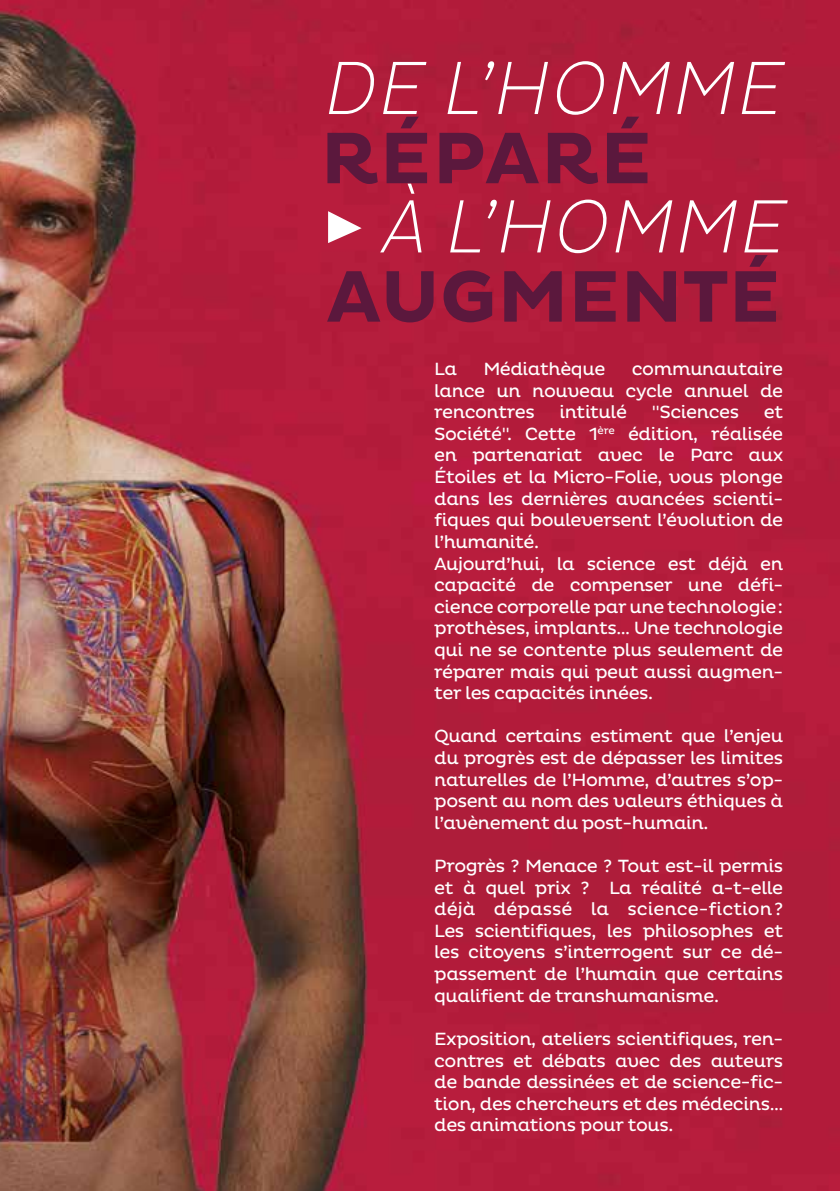
<style>
.page{position:relative;width:840px;height:1191px;background:#fff}
.page>*{position:absolute;margin:0;border:0;box-sizing:border-box;transform-origin:0 0}
.t1{font:italic 200 76.6px "Pluto Cond";color:#fff}
.t2{font:700 74.2px "Pluto";color:#5b183d}
.t3{font:18px/21.6px "Pluto";letter-spacing:-.025em;color:#fff;text-align:justify}
</style>
<div class="page">
<img style="left:0;top:0;width:839px;height:1191px">
<svg style="left:328px;top:211px;width:33px;height:32px"></svg>
<h1 class="t1" style="left:320px;top:45px;width:478px">DE L’HOMME</h1>
<h2 class="t2" style="left:320px;top:116px;width:333px">RÉPARÉ</h2>
<h1 class="t1" style="left:378px;top:183px;width:423px">À L’HOMME</h1>
<h2 class="t2" style="left:326px;top:254px;width:455px">AUGMENTÉ</h2>
<p class="t3" style="left:434px;top:358px;width:24px">La</p>
<p class="t3" style="left:483px;top:358px;width:123px">Médiathèque</p>
<p class="t3" style="left:434px;top:358px;width:350px;text-indent:197px">communautaire lance un nouveau cycle annuel de rencontres</p>
<p class="t3" style="left:559px;top:402px;width:69px">intitulé</p>
<p class="t3" style="left:651px;top:402px;width:89px">"Sciences</p>
<p class="t3" style="left:434px;top:402px;width:350px;text-align:left;text-indent:329px">et<br>Société". Cette 1<sup>ère</sup> édition, réalisée en partenariat avec le Parc aux<br>Étoiles et la Micro-Folie, vous plonge dans les dernières avancées scienti&shy;fiques qui bouleversent l’évolution de l’humanité.<br>Aujourd’hui, la science est déjà en capacité de compenser une défi&shy;cience corporelle par une technologie: prothèses, implants… Une technologie qui ne se contente plus seulement de réparer mais qui peut aussi augmen&shy;ter les capacités innées.</p>
<p class="t3" style="left:434px;top:726px;width:350px">Quand certains estiment que l’enjeu du progrès est de dépasser les limites naturelles de l’Homme, d’autres s’op&shy;posent au nom des valeurs éthiques à l’avènement du post-humain.</p>
<p class="t3" style="left:434px;top:855px;width:350px">Progrès ? Menace ? Tout est-il permis et à quel prix ? La réalité a-t-elle déjà dépassé la science-fiction?<br>Les scientifiques, les philosophes et les citoyens s’interrogent sur ce dé&shy;passement de l’humain que certains qualifient de transhumanisme.</p>
<p class="t3" style="left:434px;top:1028px;width:350px">Exposition, ateliers scientifiques, ren&shy;contres et débats avec des auteurs de bande dessinées et de science-fic&shy;tion, des chercheurs et des médecins… des animations pour tous.</p>
</div>
